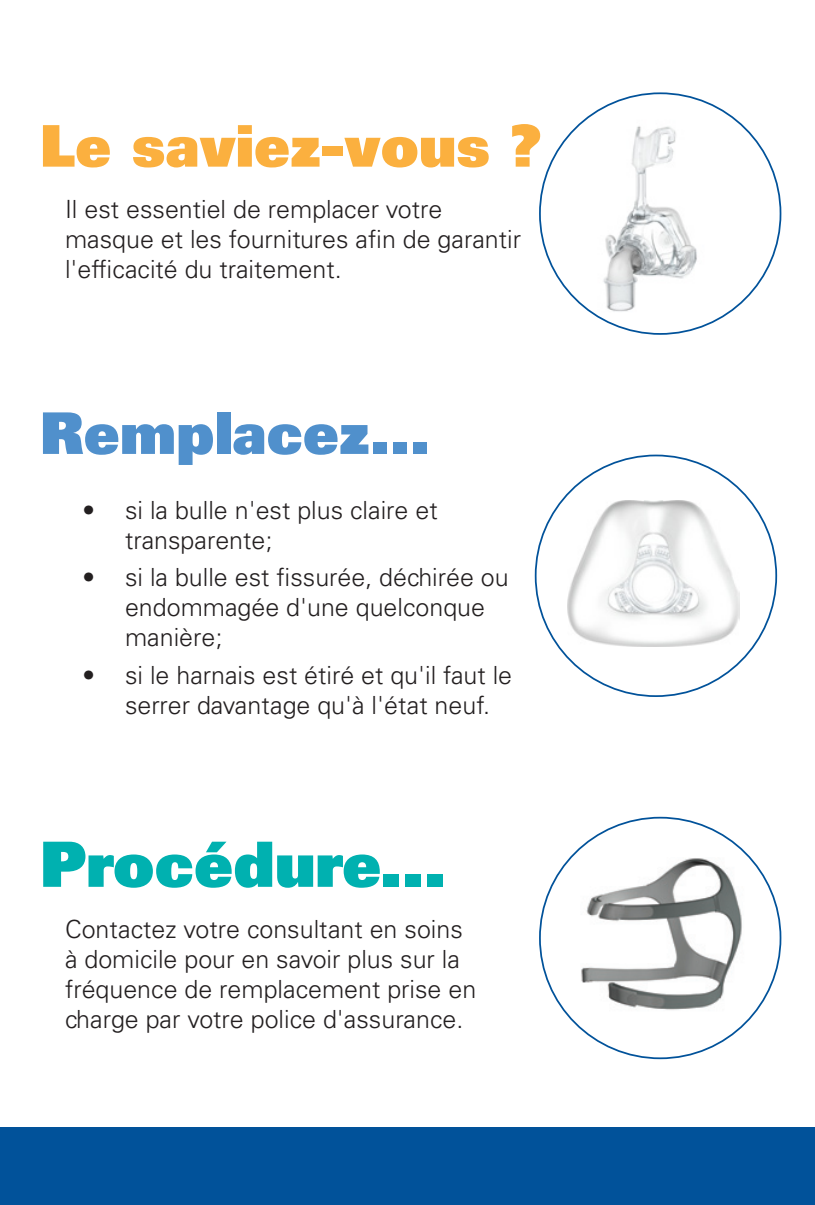
<style>
.page{position:relative;width:815px;height:1205px;background:#fff}
.page>*{position:absolute;margin:0;border:0;box-sizing:border-box;transform-origin:0 0}
.t1{font:62.5px "Univers LT Std X Black";color:#00b1b0}
.t2{font:57.5px "Univers LT Std X Black";color:#fbb03f}
.t3{font:57.5px "Univers LT Std X Black";color:#5090cc}
.t4{font:300 25px/30px "Univers LT Std";color:#231f20}
</style>
<div class="page">
<img style="left:562px;top:838px;width:205px;height:206px">
<img style="left:570px;top:111px;width:167px;height:222px">
<img style="left:567px;top:500px;width:172px;height:146px">
<div style="left:0;top:1127px;width:815px;height:78px;background:#01529a"></div>
<h2 class="t2" style="left:40px;top:108px;width:503px">Le saviez-vous ?</h2>
<p class="t4" style="left:65px;top:194px;width:457px">Il est essentiel de remplacer votre masque et les fournitures afin de garantir l'efficacité du traitement.</p>
<h2 class="t3" style="left:40px;top:395px;width:392px">Remplacez...</h2>
<p class="t4" style="left:125px;top:495px;width:314px;text-indent:-43px">• si la bulle n'est plus claire et transparente;</p>
<p class="t4" style="left:125px;top:563px;width:385px;text-indent:-43px">• si la bulle est fissurée, déchirée ou endommagée d'une quelconque manière;</p>
<p class="t4" style="left:125px;top:660px;width:389px;text-indent:-43px">• si le harnais est étiré et qu'il faut le serrer davantage qu'à l'état neuf.</p>
<h1 class="t1" style="left:40px;top:823px;width:407px">Procédure...</h1>
<p class="t4" style="left:65px;top:914px;width:413px">Contactez votre consultant en soins à domicile pour en savoir plus sur la fréquence de remplacement prise en charge par votre police d'assurance.</p>
</div>
